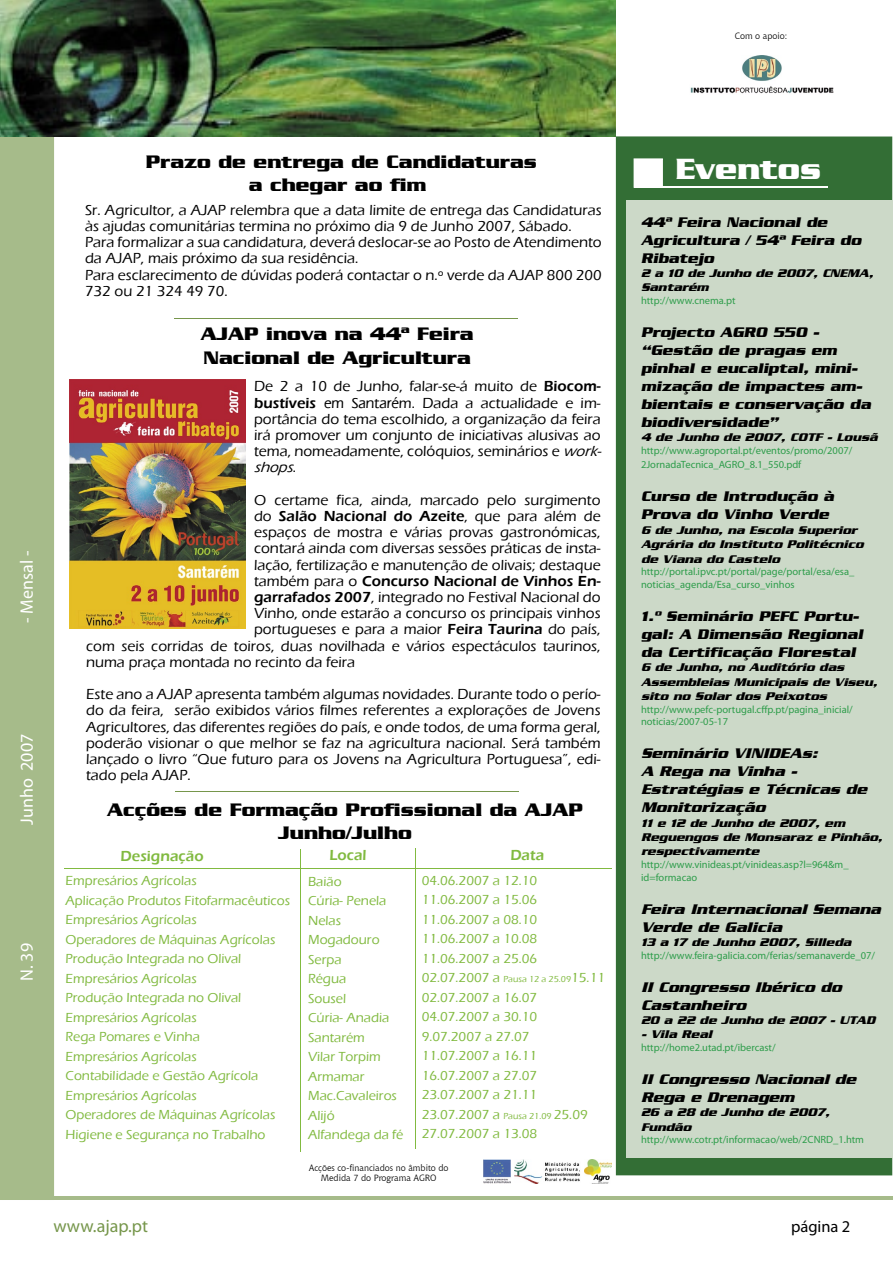
<style>
.page{position:relative;width:893px;height:1263px;background:#fff}
.page>*{position:absolute;margin:0;border:0;box-sizing:border-box;transform-origin:0 0}
.t1{font:700 31.5px "Serpentine";color:#fff}
.t2{font:700 19.5px/23.4px "Serpentine";color:#000;text-align:center}
.t3{font:18px "Myriad Pro";color:#fff}
.t4{font:18px "Myriad Pro";color:#76964b}
.t5{font:16.5px "Myriad Pro";color:#000}
.t6{font:500 15px/16.2px "Eras ITC";color:#000}
.t7{font:italic 700 15px/18px "Serpentine";color:#000}
.t8{font:600 15px "Eras ITC";color:#000}
.t9{font:600 15px "Eras ITC";color:#81ba40}
.t10{font:500 13.5px/19.5px "Eras ITC";color:#81ba40}
.t11{font:italic 700 12px/14.4px "Serpentine";color:#000}
.t12{font:10.5px/12.6px "Myriad Pro";color:#2e9d4b}
.t13{font:9px/10.8px "Chianti BT";color:#000;text-align:center}
.s1{font-weight:600}
.s2{font-family:"Eras IT Cby BT"}
.s3{font-style:italic}
.s4{font-weight:500}
.s5{font-size:9px}
</style>
<div class="page">
<div style="left:0;top:136px;width:54px;height:1064px;background:#a6bb8a"></div>
<hr style="left:51px;top:1197px;width:842px;height:3px;background:#a6bb8a">
<img style="left:0;top:0;width:615px;height:136px">
<div style="left:616px;top:136px;width:276px;height:1039px;background:#336e35"></div>
<hr style="left:634px;top:186px;width:193px;height:2px;background:#fff">
<div style="left:626px;top:200px;width:267px;height:958px;background:#ccd9c8"></div>
<svg style="left:634px;top:158px;width:29px;height:28px"></svg>
<hr style="left:174px;top:318px;width:343px;height:1px;background:#76964b">
<img style="left:585px;top:1159px;width:27px;height:25px">
<img style="left:483px;top:1159px;width:28px;height:24px">
<img style="left:515px;top:1159px;width:65px;height:25px">
<hr style="left:300px;top:849px;width:1px;height:302px;background:#81ba40">
<hr style="left:415px;top:848px;width:1px;height:300px;background:#81ba40">
<hr style="left:64px;top:868px;width:548px;height:1px;background:#81ba40">
<hr style="left:176px;top:791px;width:343px;height:1px;background:#76964b">
<img style="left:69px;top:379px;width:177px;height:250px">
<img style="left:690px;top:55px;width:144px;height:39px">
<p class="t13" style="left:735px;top:31px;width:54px">Com o apoio:</p>
<p class="t3" style="left:17px;top:623px;width:74px;rotate:-90deg">- Mensal -</p>
<p class="t3" style="left:17px;top:825px;width:93px;rotate:-90deg">Junho 2007</p>
<p class="t3" style="left:17px;top:981px;width:39px;rotate:-90deg">N. 39</p>
<h2 class="t2" style="left:146px;top:150px;width:393px">Prazo de entrega de Candidaturas a chegar ao fim</h2>
<p class="t6" style="left:85px;top:202px;width:518px">Sr. Agricultor, a AJAP relembra que a data limite de entrega das Candidaturas às ajudas comunitárias termina no próximo dia 9 de Junho 2007, Sábado.<br>Para formalizar a sua candidatura, deverá deslocar-se ao Posto de Atendimento da AJAP, mais próximo da sua residência.<br>Para esclarecimento de dúvidas poderá contactar o n.º verde da AJAP 800 200<br>732 ou 21 324 49 70.</p>
<h2 class="t2" style="left:201px;top:322px;width:274px;text-align:left">AJAP inova na 44ª Feira<br>Nacional de Agricultura</h2>
<p class="t6" style="left:254px;top:378px;width:353px">De 2 a 10 de Junho, falar-se-á muito de <span class="s1">Biocom&shy;bustíveis</span> <span class="s2">em Santaré</span>m. Dada a actualidade e im&shy;portância do tema escolhido, a organização da feira irá promover um conjunto de iniciativas alusivas ao tema, nomeadamente, colóquios, seminários e <span class="s3">work&shy;shops</span>.</p>
<p class="t6" style="left:254px;top:492px;width:348px">O certame fica, ainda, marcado pelo surgimento</p>
<p class="t8" style="left:254px;top:507px;width:348px"><span class="s4">do</span> Salão Nacional do Azeite<span class="s4">, que para além de</span></p>
<p class="t6" style="left:254px;top:524px;width:348px">espaços de mostra e várias provas gastronómicas,</p>
<p class="t6" style="left:254px;top:540px;width:348px">contará ainda com diversas sessões práticas de insta-</p>
<p class="t6" style="left:254px;top:557px;width:348px">lação, fertilização e manutenção de olivais; destaque</p>
<p class="t8" style="left:254px;top:572px;width:348px"><span class="s4">também para o</span> Concurso Nacional de Vinhos En-</p>
<p class="t6" style="left:254px;top:589px;width:348px"><span class="s1">garrafados 2007</span>, integrado no Festival Nacional do</p>
<p class="t6" style="left:254px;top:605px;width:348px">Vinho, onde estarão a concurso os principais vinhos</p>
<p class="t6" style="left:254px;top:621px;width:348px">portugueses e para a maior <span class="s1">Feira Taurina</span> do país,</p>
<p class="t6" style="left:86px;top:638px;width:516px">com seis corridas de toiros, duas novilhada e vários espectáculos taurinos,</p>
<p class="t6" style="left:86px;top:654px;width:270px">numa praça montada no recinto da feira</p>
<p class="t6" style="left:86px;top:686px;width:516px;text-align:justify">Este ano a AJAP apresenta também algumas novidades. Durante todo o perío&shy;do da feira, serão exibidos vários filmes referentes a explorações de Jovens Agricultores, das diferentes regiões do país, e onde todos, de uma forma geral, poderão visionar o que melhor se faz na agricultura nacional. Será também lançado o livro “Que futuro para os Jovens na Agricultura Portuguesa”, edi&shy;tado pela AJAP.</p>
<h2 class="t2" style="left:107px;top:797px;width:477px">Acções de Formação Profissional da AJAP<br>Junho/Julho</h2>
<p class="t9" style="left:510px;top:846px;width:35px">Data</p>
<p class="t9" style="left:121px;top:847px;width:84px">Designação</p>
<p class="t9" style="left:329px;top:847px;width:39px">Local</p>
<p class="t10" style="left:66px;top:871px;width:226px">Empresários Agrícolas<br>Aplicação Produtos Fitofarmacêuticos<br>Empresários Agrícolas<br>Operadores de Máquinas Agrícolas<br>Produção Integrada no Olival<br>Empresários Agrícolas<br>Produção Integrada no Olival<br>Empresários Agrícolas<br>Rega Pomares e Vinha<br>Empresários Agrícolas<br>Contabilidade e Gestão Agrícola<br>Empresários Agrícolas<br>Operadores de Máquinas Agrícolas<br>Higiene e Segurança no Trabalho</p>
<p class="t10" style="left:308px;top:871px;width:97px">Baião<br>Cúria- Penela<br>Nelas<br>Mogadouro<br>Serpa<br>Régua<br>Sousel<br>Cúria- Anadia<br>Santarém<br>Vilar Torpim<br>Armamar<br>Mac.Cavaleiros<br>Alijó<br>Alfandega da fé</p>
<p class="t10" style="left:422px;top:871px;width:185px">04.06.2007 a 12.10<br>11.06.2007 a 15.06<br>11.06.2007 a 08.10<br>11.06.2007 a 10.08<br>11.06.2007 a 25.06<br>02.07.2007 a <span class="s5">Pausa 12 a 25.09</span>15.11<br>02.07.2007 a 16.07<br>04.07.2007 a 30.10<br>9.07.2007 a 27.07<br>11.07.2007 a 16.11<br>16.07.2007 a 27.07<br>23.07.2007 a 21.11<br>23.07.2007 a <span class="s5">Pausa 21.09</span> 25.09<br>27.07.2007 a 13.08</p>
<p class="t13" style="left:309px;top:1162px;width:141px">Acções co-financiados no âmbito do<br>Medida 7 do Programa AGRO</p>
<h1 class="t1" style="left:675px;top:151px;width:147px">Eventos</h1>
<p class="t7" style="left:641px;top:212px;width:225px">44ª Feira Nacional de<br>Agricultura / 54ª Feira do<br>Ribatejo</p>
<p class="t11" style="left:641px;top:266px;width:237px">2 a 10 de Junho de 2007, CNEMA,<br>Santarém</p>
<p class="t12" style="left:641px;top:294px;width:96px">http://www.cnema.pt</p>
<p class="t7" style="left:641px;top:323px;width:234px">Projecto AGRO 550 - “Gestão de pragas em pinhal e eucaliptal, mini&shy;mização de impactes am&shy;bientais e conservação da biodiversidade”</p>
<p class="t11" style="left:641px;top:430px;width:242px">4 de Junho de 2007, COTF - Lousã</p>
<p class="t12" style="left:641px;top:443px;width:213px;line-height:14.4px">http://www.agroportal.pt/eventos/promo/2007/<br>2JornadaTecnica_AGRO_8.1_550.pdf</p>
<p class="t7" style="left:641px;top:487px;width:198px">Curso de Introdução à<br>Prova do Vinho Verde</p>
<p class="t11" style="left:641px;top:522px;width:228px">6 de Junho, na Escola Superior<br>Agrária do Instituto Politécnico de Viana do Castelo</p>
<p class="t12" style="left:641px;top:565px;width:215px">http://portal.ipvc.pt/portal/page/portal/esa/esa_ noticias_agenda/Esa_curso_vinhos</p>
<p class="t7" style="left:641px;top:607px;width:226px">1.º Seminário PEFC Portu&shy;gal: A Dimensão Regional da Certificação Florestal</p>
<p class="t11" style="left:641px;top:660px;width:242px">6 de Junho, no Auditório das<br>Assembleias Municipais de Viseu, sito no Solar dos Peixotos</p>
<p class="t12" style="left:641px;top:703px;width:213px">http://www.pefc-portugal.cffp.pt/pagina_inicial/ noticias/2007-05-17</p>
<p class="t7" style="left:641px;top:744px;width:232px">Seminário VINIDEAs:<br>A Rega na Vinha -<br>Estratégias e Técnicas de<br>Monitorização</p>
<p class="t11" style="left:641px;top:815px;width:247px">11 e 12 de Junho de 2007, em<br>Reguengos de Monsaraz e Pinhão, respectivamente</p>
<p class="t12" style="left:641px;top:858px;width:209px">http://www.vinideas.pt/vinideas.asp?l=964&amp;m_ id=formacao</p>
<p class="t7" style="left:641px;top:899px;width:246px">Feira Internacional Semana<br>Verde de Galicia</p>
<p class="t11" style="left:641px;top:935px;width:215px">13 a 17 de Junho 2007, Silleda</p>
<p class="t12" style="left:641px;top:949px;width:236px">http://www.feira-galicia.com/ferias/semanaverde_07/</p>
<p class="t7" style="left:641px;top:977px;width:207px">II Congresso Ibérico do<br>Castanheiro</p>
<p class="t11" style="left:641px;top:1013px;width:239px">20 a 22 de Junho de 2007 - UTAD</p>
<p class="t11" style="left:641px;top:1027px;width:76px">- Vila Real</p>
<p class="t12" style="left:641px;top:1041px;width:136px">http://home2.utad.pt/ibercast/</p>
<p class="t7" style="left:641px;top:1070px;width:221px">II Congresso Nacional de<br>Rega e Drenagem</p>
<p class="t11" style="left:641px;top:1105px;width:194px">26 a 28 de Junho de 2007,<br>Fundão</p>
<p class="t12" style="left:641px;top:1134px;width:224px">http://www.cotr.pt/informacao/web/2CNRD_1.htm</p>
<p class="t4" style="left:53px;top:1216px;width:96px">www.ajap.pt</p>
<p class="t5" style="left:791px;top:1217px;width:61px">página 2</p>
</div>
